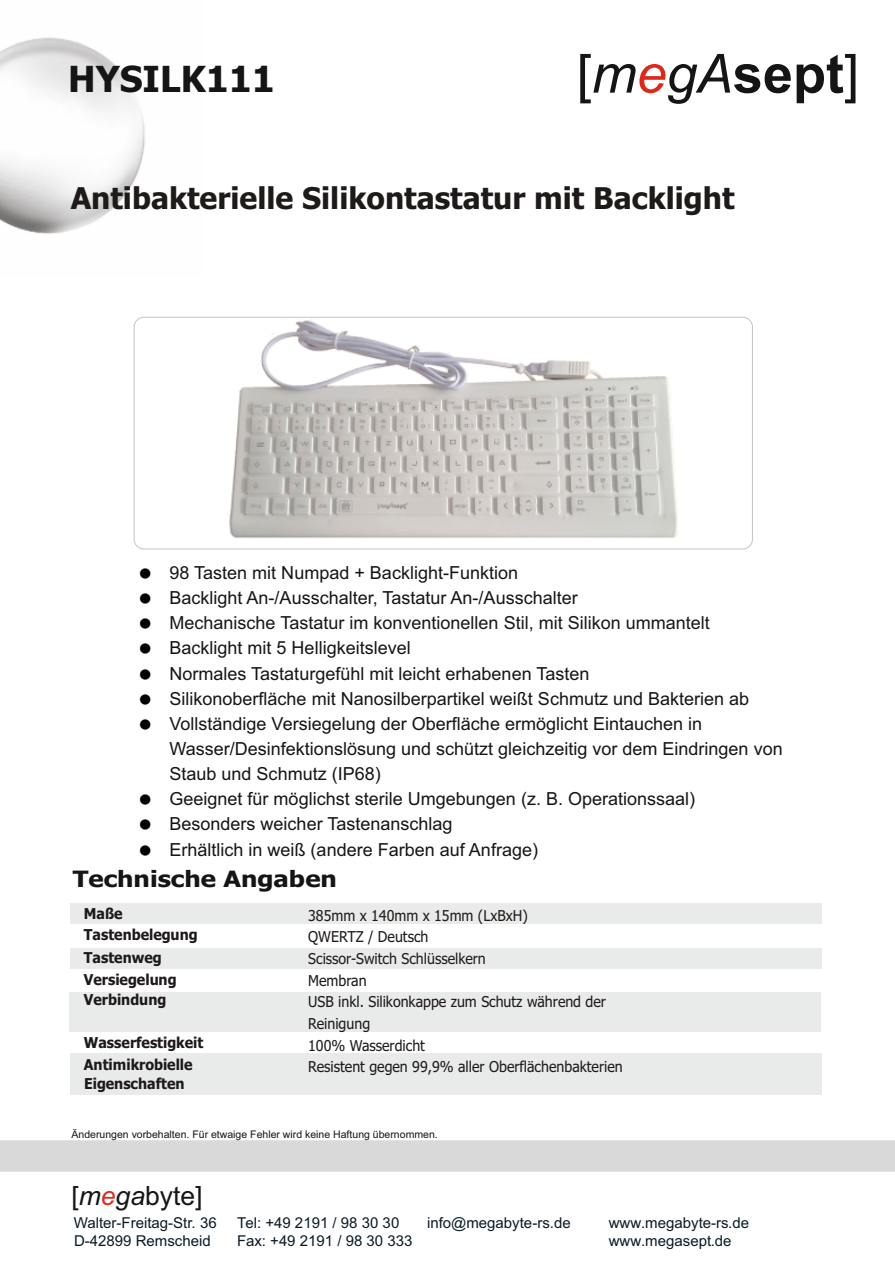
<style>
.page{position:relative;width:895px;height:1263px;background:#fff}
.page>*{position:absolute;margin:0;border:0;box-sizing:border-box;transform-origin:0 0}
.t1{font:700 54px "Arial";color:#151516}
.t2{font:700 36px "Tahoma";color:#151516}
.t3{font:700 30px "Tahoma";color:#1e1a19}
.t4{font:26.55px "Arial";color:#151516}
.t5{font:700 22.5px "Tahoma";color:#151516;scale:1.14 1}
.t6{font:18px/25.2px "Arial";color:#151516}
.t7{font:18px "Arial";color:#181819}
.t8{font:15px/21.8px "Tahoma";color:#1e1a19;scale:.94 1}
.t9{font:15px/18px "Arial";color:#0a1b26}
.t10{font:700 15px/21.1px "Tahoma";color:#1e1a19;scale:.94 1}
.t11{font:15px "Tahoma";color:#221c19;scale:.94 1}
.t12{font:10.5px "Arial";color:#151516}
.s1{font-weight:400}
.s2{font-weight:400;font-style:italic}
.s3{font-weight:400;font-style:italic;color:#dc291a}
.s4{font-style:italic}
.s5{font-style:italic;color:#dc291a}
</style>
<div class="page">
<div style="left:70px;top:992px;width:750px;height:40px;background:#e9ebeb"></div>
<div style="left:70px;top:948px;width:751px;height:20px;background:#e9ebeb"></div>
<div style="left:70px;top:1054px;width:751px;height:41px;background:#e9ebeb"></div>
<div style="left:70px;top:903px;width:751px;height:21px;background:#e9ebeb"></div>
<img style="left:0;top:37px;width:145px;height:197px">
<div style="left:0;top:1140px;width:894px;height:32px;background:#d9d9d9"></div>
<img style="left:229px;top:319px;width:450px;height:219px">
<div style="left:134px;top:317px;width:618px;height:232px;border:1px solid #c1c4c4;border-radius:10px"></div>
<h2 class="t2" style="left:68px;top:65px;width:208px">HYSILK111</h2>
<h1 class="t1" style="left:576px;top:53px;width:284px"><span class="s1">[</span><span class="s2">m</span><span class="s3">e</span><span class="s2">gA</span>sept<span class="s1">]</span></h1>
<h3 class="t3" style="left:71px;top:186px;width:665px">Antibakterielle Silikontastatur mit Backlight</h3>
<p class="t6" style="left:169px;top:562px;width:409px">98 Tasten mit Numpad + Backlight-Funktion<br>Backlight An-/Ausschalter, Tastatur An-/Ausschalter</p>
<p class="t7" style="left:169px;top:616px;width:541px">Mechanische Tastatur im konventionellen Stil, mit Silikon ummantelt</p>
<p class="t6" style="left:169px;top:637px;width:243px">Backlight mit 5 Helligkeitslevel</p>
<p class="t6" style="left:169px;top:662px;width:421px">Normales Tastaturgefühl mit leicht erhabenen Tasten</p>
<p class="t6" style="left:169px;top:687px;width:581px">Silikonoberfläche mit Nanosilberpartikel weißt Schmutz und Bakterien ab</p>
<p class="t6" style="left:169px;top:713px;width:614px">Vollständige Versiegelung der Oberfläche ermöglicht Eintauchen in<br>Wasser/Desinfektionslösung und schützt gleichzeitig vor dem Eindringen von<br>Staub und Schmutz (IP68)</p>
<p class="t6" style="left:169px;top:788px;width:527px">Geeignet für möglichst sterile Umgebungen (z. B. Operationssaal)</p>
<p class="t6" style="left:169px;top:813px;width:370px">Besonders weicher Tastenanschlag<br>Erhältlich in weiß (andere Farben auf Anfrage)</p>
<p class="t5" style="left:73px;top:870px;width:233px">Technische Angaben</p>
<p class="t10" style="left:84px;top:904px;width:123px">Maße<br>Tastenbelegung</p>
<p class="t10" style="left:84px;top:948px;width:100px">Tastenweg<br>Versiegelung<br>Verbindung</p>
<p class="t10" style="left:84px;top:1033px;width:129px;line-height:22.2px">Wasserfestigkeit<br>Antimikrobielle</p>
<p class="t10" style="left:84px;top:1074px;width:108px">Eigenschaften</p>
<p class="t11" style="left:308px;top:910px;width:235px">385mm x 140mm x 15mm (LxBxH)</p>
<p class="t8" style="left:308px;top:927px;width:129px">QWERTZ / Deutsch</p>
<p class="t11" style="left:308px;top:952px;width:190px">Scissor-Switch Schlüsselkern</p>
<p class="t8" style="left:308px;top:971px;width:318px">Membran<br>USB inkl. Silikonkappe zum Schutz während der<br>Reinigung</p>
<p class="t8" style="left:308px;top:1057px;width:336px">Resistent gegen 99,9% aller Oberflächenbakterien</p>
<p class="t8" style="left:308px;top:1036px;width:126px">100% Wasserdicht</p>
<p class="t12" style="left:71px;top:1131px;width:367px">Änderungen vorbehalten. Für etwaige Fehler wird keine Haftung übernommen.</p>
<h3 class="t4" style="left:71px;top:1185px;width:133px">[<span class="s4">m</span><span class="s5">e</span><span class="s4">ga</span>byte]</h3>
<p class="t9" style="left:74px;top:1215px;width:144px">Walter-Freitag-Str. 36</p>
<p class="t9" style="left:427px;top:1215px;width:145px">info@megabyte-rs.de</p>
<p class="t9" style="left:608px;top:1215px;width:142px">www.megabyte-rs.de</p>
<p class="t9" style="left:237px;top:1215px;width:177px">Tel: +49 2191 / 98 30 30<br>Fax: +49 2191 / 98 30 333</p>
<p class="t9" style="left:74px;top:1233px;width:138px">D-42899 Remscheid</p>
<p class="t9" style="left:608px;top:1233px;width:124px">www.megasept.de</p>
</div>
